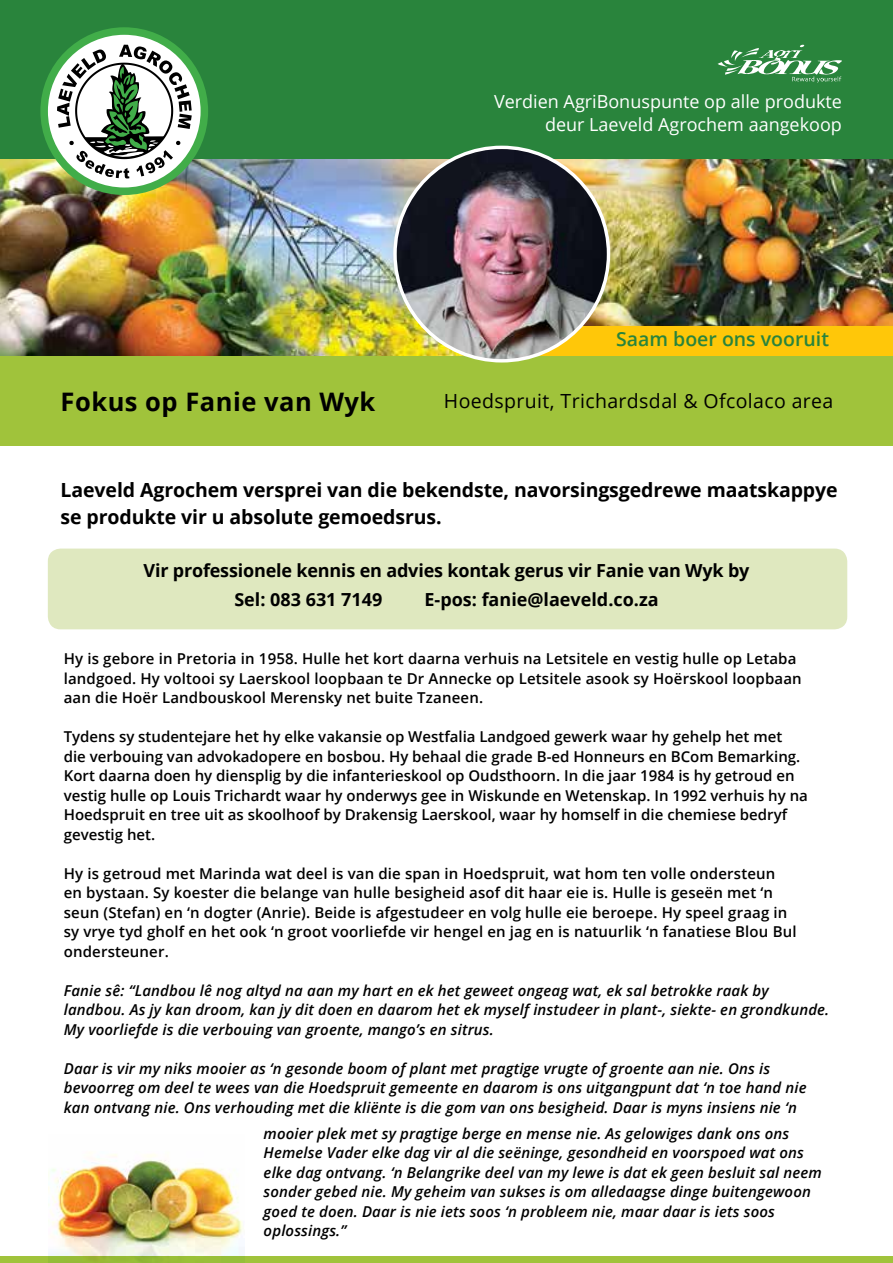
<style>
.page{position:relative;width:893px;height:1263px;background:#fff}
.page>*{position:absolute;margin:0;border:0;box-sizing:border-box;transform-origin:0 0}
.t1{font:700 25.5px "Open Sans";letter-spacing:.02em;color:#000}
.t2{font:700 19.5px/27px "Open Sans";letter-spacing:-.005em;color:#000}
.t3{font:19.5px "Open Sans";letter-spacing:.02em;color:#000}
.t4{font:600 19.5px "Open Sans";color:#29843c}
.t5{font:700 18px/28.5px "Open Sans";letter-spacing:-.01em;color:#000}
.t6{font:18px/22.5px "Open Sans";color:#fff;text-align:right}
.t7{font:600 15px/19.5px "Open Sans";letter-spacing:.01em;color:#000}
.t8{font:italic 600 15px/19.5px "Open Sans";letter-spacing:.01em;color:#000}
</style>
<div class="page">
<div style="left:0;top:0;width:893px;height:196px;background:#29843c"></div>
<div style="left:0;top:352px;width:893px;height:94px;background:#a0c33b"></div>
<img style="left:0;top:159px;width:893px;height:196px">
<div style="left:0;top:1256px;width:893px;height:7px;background:#a0c33b"></div>
<div style="left:40px;top:27px;width:168px;height:168px;background:#41ad49;border-radius:50%"></div>
<div style="left:48px;top:35px;width:153px;height:152px;background:#fff;border-radius:50%"></div>
<svg style="left:57px;top:45px;width:135px;height:133px"></svg>
<svg style="left:718px;top:45px;width:124px;height:38px"></svg>
<div style="left:493px;top:326px;width:400px;height:30px;background:#ffc709"></div>
<img style="left:395px;top:147px;width:213px;height:214px;border-radius:107px">
<div style="left:48px;top:549px;width:799px;height:80px;background:#dfe8bf;border-radius:13px"></div>
<img style="left:48px;top:1154px;width:197px;height:109px">
<p class="t6" style="left:494px;top:90px;width:349px">Verdien AgriBonuspunte op alle produkte deur Laeveld Agrochem aangekoop</p>
<h2 class="t4" style="left:616px;top:325px;width:214px">Saam boer ons vooruit</h2>
<h1 class="t1" style="left:61px;top:383px;width:316px">Fokus op Fanie van Wyk</h1>
<h2 class="t3" style="left:444px;top:388px;width:391px">Hoedspruit, Trichardsdal &amp; Ofcolaco area</h2>
<h2 class="t2" style="left:61px;top:475px;width:779px">Laeveld Agrochem versprei van die bekendste, navorsingsgedrewe maatskappye se produkte vir u absolute gemoedsrus.</h2>
<p class="t5" style="left:234px;top:556px;width:517px;text-indent:-91px">Vir professionele kennis en advies kontak gerus vir Fanie van Wyk by<br>Sel: 083 631 7149</p>
<p class="t5" style="left:424px;top:584px;width:236px">E-pos: fanie@laeveld.co.za</p>
<p class="t7" style="left:64px;top:649px;width:739px">Hy is gebore in Pretoria in 1958. Hulle het kort daarna verhuis na Letsitele en vestig hulle op Letaba landgoed. Hy voltooi sy Laerskool loopbaan te Dr Annecke op Letsitele asook sy Hoërskool loopbaan aan die Hoër Landbouskool Merensky net buite Tzaneen.</p>
<p class="t7" style="left:64px;top:727px;width:746px">Tydens sy studentejare het hy elke vakansie op Westfalia Landgoed gewerk waar hy gehelp het met die verbouing van advokadopere en bosbou. Hy behaal die grade B-ed Honneurs en BCom Bemarking.<br>Kort daarna doen hy diensplig by die infanterieskool op Oudsthoorn. In die jaar 1984 is hy getroud en vestig hulle op Louis Trichardt waar hy onderwys gee in Wiskunde en Wetenskap. In 1992 verhuis hy na Hoedspruit en tree uit as skoolhoof by Drakensig Laerskool, waar hy homself in die chemiese bedryf gevestig het.</p>
<p class="t7" style="left:64px;top:863px;width:734px">Hy is getroud met Marinda wat deel is van die span in Hoedspruit, wat hom ten volle ondersteun en bystaan. Sy koester die belange van hulle besigheid asof dit haar eie is. Hulle is geseën met ‘n seun (Stefan) en ‘n dogter (Anrie). Beide is afgestudeer en volg hulle eie beroepe. Hy speel graag in sy vrye tyd gholf en het ook ‘n groot voorliefde vir hengel en jag en is natuurlik ‘n fanatiese Blou Bul ondersteuner.</p>
<p class="t8" style="left:64px;top:980px;width:767px">Fanie sê: “Landbou lê nog altyd na aan my hart en ek het geweet ongeag wat, ek sal betrokke raak by landbou. As jy kan droom, kan jy dit doen en daarom het ek myself instudeer in plant-, siekte- en grondkunde.<br>My voorliefde is die verbouing van groente, mango’s en sitrus.</p>
<p class="t8" style="left:64px;top:1058px;width:744px">Daar is vir my niks mooier as ‘n gesonde boom of plant met pragtige vrugte of groente aan nie. Ons is bevoorreg om deel te wees van die Hoedspruit gemeente en daarom is ons uitgangpunt dat ‘n toe hand nie kan ontvang nie. Ons verhouding met die kliënte is die gom van ons besigheid. Daar is myns insiens nie ‘n</p>
<p class="t8" style="left:264px;top:1123px;width:560px">mooier plek met sy pragtige berge en mense nie. As gelowiges dank ons ons Hemelse Vader elke dag vir al die seëninge, gesondheid en voorspoed wat ons elke dag ontvang. ‘n Belangrike deel van my lewe is dat ek geen besluit sal neem sonder gebed nie. My geheim van sukses is om alledaagse dinge buitengewoon goed te doen. Daar is nie iets soos ‘n probleem nie, maar daar is iets soos oplossings.”</p>
</div>
